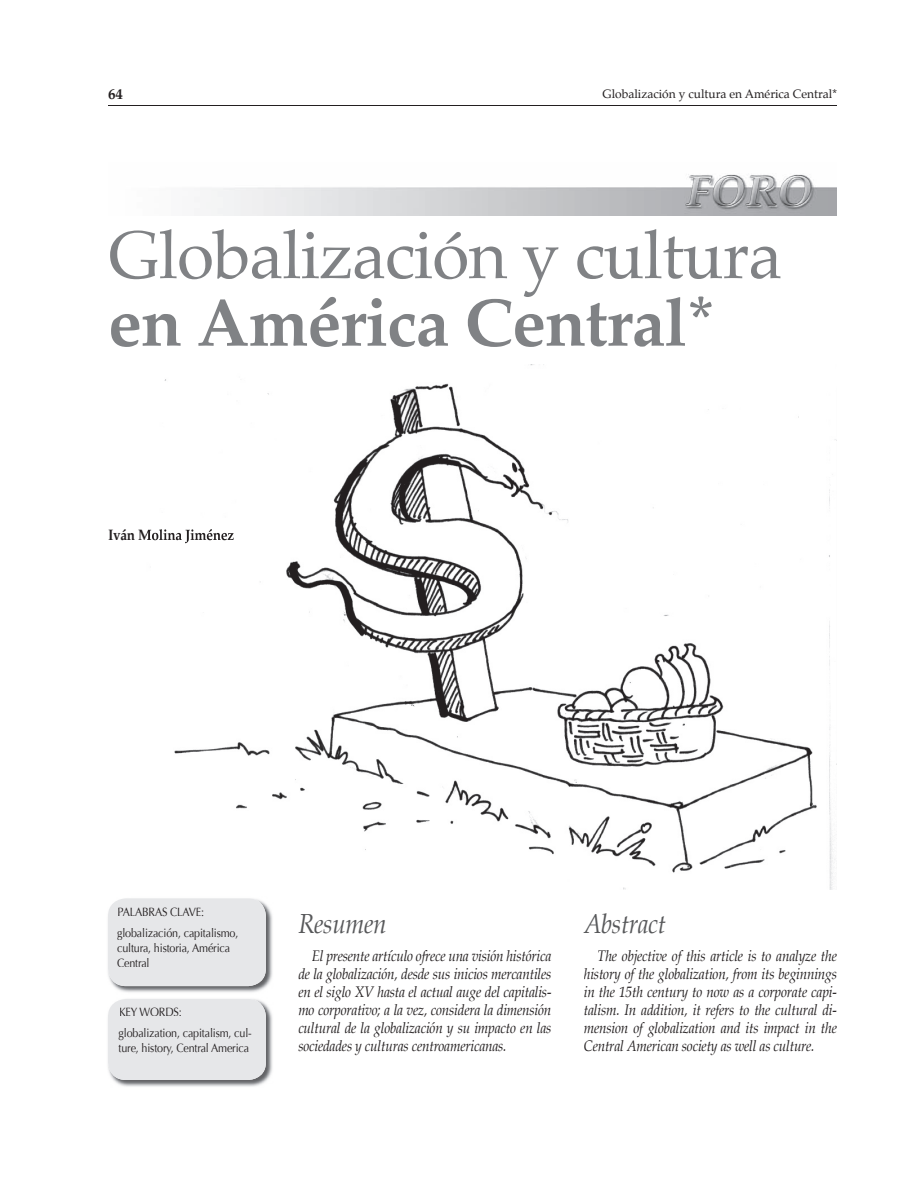
<style>
.page{position:relative;width:918px;height:1188px;background:#fff}
.page>*{position:absolute;margin:0;border:0;box-sizing:border-box;transform-origin:0 0}
.t1{font:67.5px "Palatino";letter-spacing:-.015em;color:#808285}
.t2{font:700 67.5px "Palatino";letter-spacing:-.015em;color:#808285}
.t3{font:italic 27px "Palatino";letter-spacing:-.015em;color:#57585a;scale:.9 1}
.t4{font:italic 15px/18px "Palatino";letter-spacing:-.015em;color:#231f20;text-align:justify;scale:.9 1}
.t5{font:700 15px "Palatino";color:#231f20}
.t6{font:12px/15px "Optima";letter-spacing:-.015em;color:#231f20;scale:.9 1}
.t7{font:12px "Palatino";color:#231f20}
</style>
<div class="page">
<hr style="left:108px;top:105px;width:729px;height:1px;background:#231f20">
<img style="left:164px;top:364px;width:673px;height:526px">
<img style="left:146px;top:529px;width:88px;height:14px">
<img style="left:108px;top:999px;width:165px;height:88px">
<div style="left:108px;top:999px;width:158px;height:81px;background:#e6e7e9;border-radius:18px"></div>
<img style="left:108px;top:898px;width:165px;height:95px">
<div style="left:108px;top:898px;width:158px;height:88px;background:#e6e7e9;border-radius:18px"></div>
<img style="left:200px;top:174px;width:637px;height:42px">
<img style="left:686px;top:176px;width:125px;height:30px">
<p class="t5" style="left:108px;top:85px;width:16px">64</p>
<p class="t7" style="left:603px;top:86px;width:236px">Globalización y cultura en América Central*</p>
<h1 class="t1" style="left:108px;top:211px;width:676px">Globalización y cultura</h1>
<h1 class="t2" style="left:108px;top:281px;width:609px">en América Central*</h1>
<p class="t6" style="left:118px;top:904px;width:98px">PALABRAS CLAVE:</p>
<p class="t6" style="left:117px;top:925px;width:136px">globalización, capitalismo, cultura, historia, América<br>Central</p>
<p class="t6" style="left:119px;top:1004px;width:71px">KEY WORDS:</p>
<p class="t6" style="left:119px;top:1026px;width:149px">globalization, capitalism, cul&shy;ture, history, Central America</p>
<h2 class="t3" style="left:298px;top:907px;width:100px">Resumen</h2>
<p class="t4" style="left:298px;top:949px;width:283px;text-indent:14px">El presente artículo ofrece una visión histórica de la globalización, desde sus inicios mercantiles en el siglo XV hasta el actual auge del capitalis&shy;mo corporativo; a la vez, considera la dimensión cultural de la globalización y su impacto en las sociedades y culturas centroamericanas.</p>
<h2 class="t3" style="left:584px;top:907px;width:93px">Abstract</h2>
<p class="t4" style="left:584px;top:949px;width:283px;text-indent:14px">The objective of this article is to analyze the history of the globalization, from its beginnings in the 15th century to now as a corporate capi&shy;talism. In addition, it refers to the cultural di&shy;mension of globalization and its impact in the Central American society as well as culture.</p>
</div>
